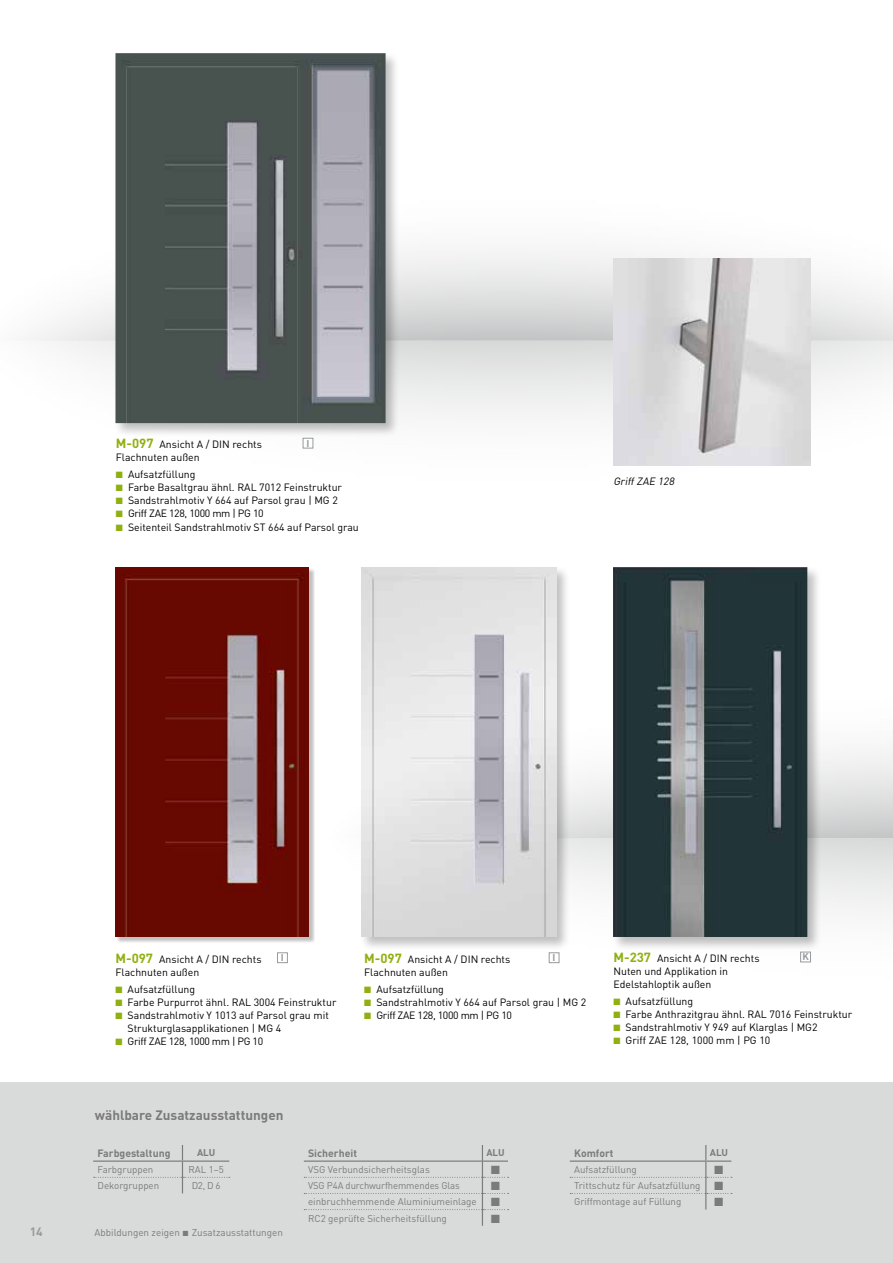
<style>
.page{position:relative;width:893px;height:1263px;background:#fff}
.page>*{position:absolute;margin:0;border:0;box-sizing:border-box;transform-origin:0 0}
.t1{font:700 13.5px "DIN Pro";color:#7a7b7a}
.t2{font:12px "European Pi Three";color:#7a7b7a}
.t3{font:700 12px "DIN Pro";color:#969a9c}
.t4{font:10.5px/13.2px "DIN Pro";color:#000}
.t5{font:10.5px "DIN Pro";letter-spacing:-.03em;color:#000}
.t6{font:700 10.5px "DIN Pro";color:#7a7b7a}
.t7{font:italic 10.5px "DIN Pro";color:#000}
.t8{font:9.9px "DIN Pro";color:#7a7b7a}
.t9{font:9.75px/16.4px "DIN Pro";color:#7a7b7a}
.t10{font:700 9.75px "DIN Pro";letter-spacing:-.005em;color:#7a7b7a}
.t11{font:700 9.75px "DIN Pro";color:#969a9c}
.s1{font-weight:700;font-size:13.2px;color:#8fb010}
.s2{color:#8fb010}
.s3{font-family:"European Pi Three";font-size:7.5px}
.s4{font-family:"European Pi Three";font-size:12px}
</style>
<div class="page">
<svg style="left:26px;top:250px;width:867px;height:91px"></svg>
<svg style="left:56px;top:341px;width:837px;height:125px"></svg>
<svg style="left:571px;top:749px;width:322px;height:89px"></svg>
<svg style="left:548px;top:838px;width:345px;height:126px"></svg>
<div style="left:0;top:1082px;width:893px;height:181px;background:#d9dada"></div>
<svg style="left:570px;top:1145px;width:162px;height:64px"></svg>
<hr style="left:93px;top:1160px;width:89px;height:2px;background:#7a7b7a">
<svg style="left:94px;top:1145px;width:136px;height:48px"></svg>
<svg style="left:304px;top:1145px;width:205px;height:81px"></svg>
<div style="left:359px;top:565px;width:212px;height:386px;background:#000;opacity:.25"></div>
<img style="left:361px;top:567px;width:195px;height:370px">
<div style="left:277px;top:952px;width:11px;height:11px;border:1px solid #969a9c"></div>
<div style="left:549px;top:953px;width:10px;height:10px;background:#fff"></div>
<div style="left:549px;top:952px;width:10px;height:11px;border:1px solid #969a9c"></div>
<img style="left:613px;top:259px;width:198px;height:206px">
<div style="left:611px;top:565px;width:210px;height:386px;background:#000;opacity:.25"></div>
<img style="left:613px;top:567px;width:194px;height:370px">
<div style="left:801px;top:952px;width:9px;height:10px;background:#fff"></div>
<div style="left:800px;top:952px;width:11px;height:10px;border:1px solid #969a9c"></div>
<div style="left:116px;top:568px;width:199px;height:376px;background:#000;opacity:.25"></div>
<img style="left:115px;top:567px;width:194px;height:370px">
<div style="left:113px;top:51px;width:287px;height:387px;background:#000;opacity:.25"></div>
<img style="left:115px;top:53px;width:271px;height:370px">
<div style="left:303px;top:438px;width:10px;height:10px;background:#fff"></div>
<div style="left:303px;top:438px;width:10px;height:10px;border:1px solid #969a9c"></div>
<p class="t4" style="left:116px;top:437px;width:148px"><span class="s1">M-097</span> Ansicht A / DIN rechts<br>Flachnuten außen</p>
<p class="t4" style="left:116px;top:467px;width:81px"><span class="s2">■</span> Aufsatzfüllung</p>
<p class="t4" style="left:116px;top:480px;width:228px"><span class="s2">■</span> Farbe Basaltgrau ähnl. RAL 7012 Feinstruktur</p>
<p class="t4" style="left:116px;top:493px;width:224px"><span class="s2">■</span> Sandstrahlmotiv Y 664 auf Parsol grau | MG 2</p>
<p class="t5" style="left:116px;top:506px;width:149px"><span class="s2">■</span> Griff ZAE 128, 1000 mm | PG 10</p>
<p class="t4" style="left:116px;top:520px;width:245px"><span class="s2">■</span> Seitenteil Sandstrahlmotiv ST 664 auf Parsol grau</p>
<p class="t11" style="left:306px;top:436px;width:4px">I</p>
<p class="t7" style="left:613px;top:474px;width:65px">GriffZAE 128</p>
<p class="t4" style="left:115px;top:952px;width:148px"><span class="s1">M-097</span> Ansicht A / DIN rechts<br>Flachnuten außen</p>
<p class="t4" style="left:115px;top:982px;width:81px"><span class="s2">■</span> Aufsatzfüllung</p>
<p class="t4" style="left:115px;top:995px;width:222px"><span class="s2">■</span> Farbe Purpurrot ähnl. RAL 3004 Feinstruktur</p>
<p class="t4" style="left:128px;top:1008px;width:203px;text-indent:-12px"><span class="s2">■</span> Sandstrahlmotiv Y 1013 auf Parsol grau mit<br>Strukturglasapplikationen | MG 4</p>
<p class="t5" style="left:115px;top:1034px;width:149px"><span class="s2">■</span> Griff ZAE 128, 1000 mm | PG 10</p>
<p class="t4" style="left:364px;top:952px;width:148px"><span class="s1">M-097</span> Ansicht A / DIN rechts<br>Flachnuten außen</p>
<p class="t4" style="left:364px;top:982px;width:81px"><span class="s2">■</span> Aufsatzfüllung</p>
<p class="t4" style="left:364px;top:995px;width:224px"><span class="s2">■</span> Sandstrahlmotiv Y 664 auf Parsol grau | MG 2</p>
<p class="t5" style="left:364px;top:1008px;width:149px"><span class="s2">■</span> Griff ZAE 128, 1000 mm | PG 10</p>
<p class="t11" style="left:281px;top:951px;width:4px">I</p>
<p class="t11" style="left:553px;top:951px;width:4px">I</p>
<p class="t1" style="left:95px;top:1106px;width:190px">wählbare Zusatzausstattungen</p>
<p class="t4" style="left:613px;top:951px;width:148px"><span class="s1">M-237</span> Ansicht A / DIN rechts<br>Nuten und Applikation in<br>Edelstahloptik außen</p>
<p class="t4" style="left:613px;top:994px;width:81px"><span class="s2">■</span> Aufsatzfüllung</p>
<p class="t4" style="left:613px;top:1007px;width:240px"><span class="s2">■</span> Farbe Anthrazitgrau ähnl. RAL 7016 Feinstruktur</p>
<p class="t4" style="left:613px;top:1020px;width:206px"><span class="s2">■</span> Sandstrahlmotiv Y 949 auf Klarglas | MG2</p>
<p class="t4" style="left:613px;top:1033px;width:158px"><span class="s2">■</span> Griff ZAE 128, 1000 mm | PG 10</p>
<p class="t11" style="left:802px;top:950px;width:8px">K</p>
<p class="t6" style="left:97px;top:1146px;width:75px">Farbgestaltung</p>
<p class="t10" style="left:197px;top:1146px;width:20px">ALU</p>
<p class="t9" style="left:97px;top:1161px;width:57px">Farbgruppen</p>
<p class="t9" style="left:188px;top:1161px;width:37px">RAL 1–5</p>
<p class="t9" style="left:97px;top:1177px;width:63px">Dekorgruppen</p>
<p class="t9" style="left:192px;top:1177px;width:30px">D2, D 6</p>
<p class="t3" style="left:30px;top:1224px;width:15px">14</p>
<p class="t8" style="left:94px;top:1226px;width:190px">Abbildungen zeigen <span class="s3">L</span> Zusatzausstattungen</p>
<p class="t6" style="left:308px;top:1146px;width:50px">Sicherheit</p>
<p class="t10" style="left:486px;top:1146px;width:20px">ALU</p>
<p class="t9" style="left:308px;top:1161px;width:123px">VSG Verbundsicherheitsglas</p>
<p class="t2" style="left:490px;top:1162px;width:12px">L</p>
<p class="t9" style="left:308px;top:1177px;width:153px">VSG P4A durchwurfhemmendes Glas</p>
<p class="t2" style="left:490px;top:1178px;width:12px">L</p>
<p class="t9" style="left:308px;top:1193px;width:194px">einbruchhemmende Aluminiumeinlage <span class="s4">L<br></span>RC2 geprüfte Sicherheitsfüllung</p>
<p class="t2" style="left:490px;top:1210px;width:12px">L</p>
<p class="t6" style="left:574px;top:1146px;width:41px">Komfort</p>
<p class="t10" style="left:710px;top:1146px;width:20px">ALU</p>
<p class="t9" style="left:574px;top:1161px;width:64px">Aufsatzfüllung</p>
<p class="t2" style="left:714px;top:1162px;width:12px">L</p>
<p class="t9" style="left:574px;top:1177px;width:151px">Trittschutz für Aufsatzfüllung <span class="s4">L<br></span>Griffmontage auf Füllung</p>
<p class="t2" style="left:714px;top:1194px;width:12px">L</p>
</div>
